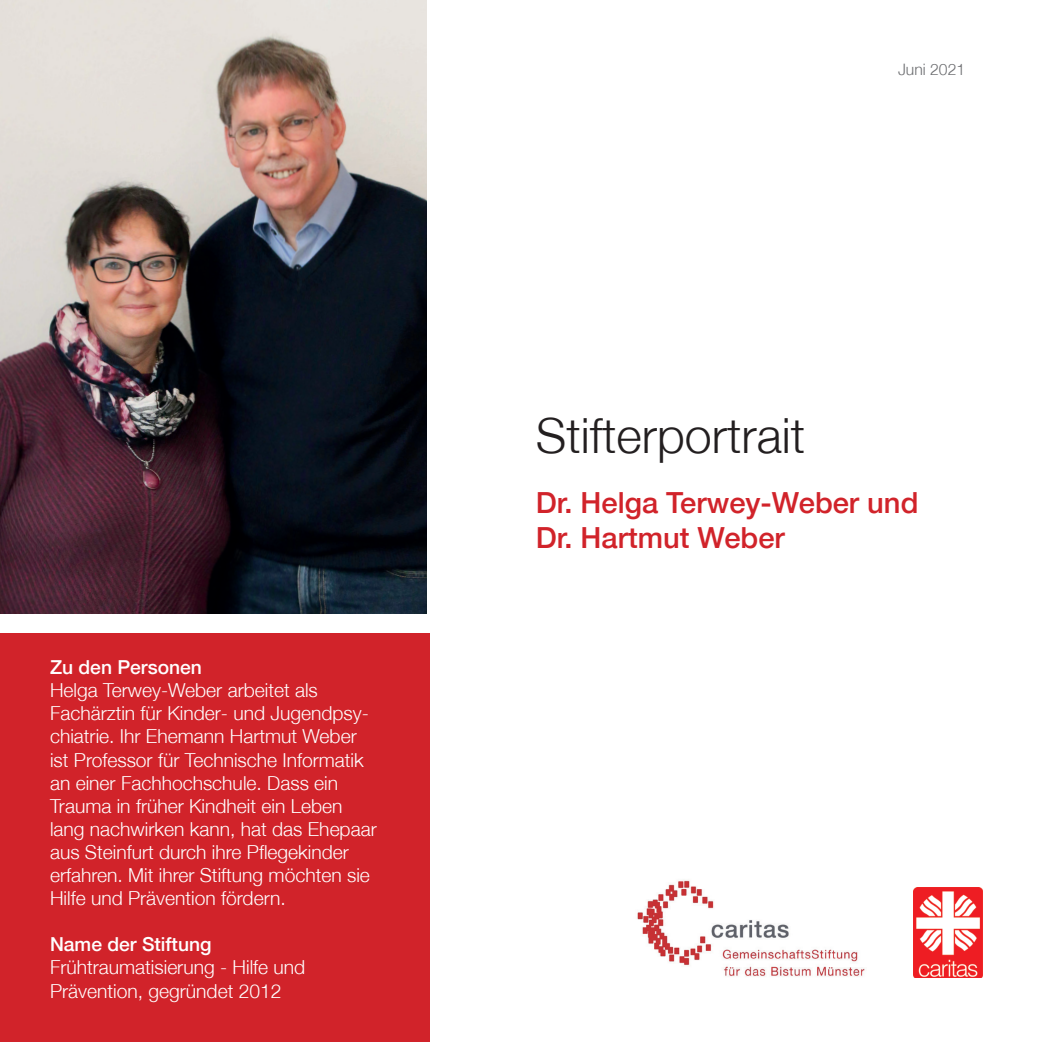
<style>
.page{position:relative;width:1042px;height:1042px;background:#fff}
.page>*{position:absolute;margin:0;border:0;box-sizing:border-box;transform-origin:0 0}
.t1{font:300 48.48px "Helvetica Neue";color:#231f20}
.t2{font:500 29.05px/34.8px "Helvetica Neue";color:#d1232a}
.t3{font:300 19.25px/23.1px "Helvetica Neue";color:#fff}
.t4{font:500 19.25px "Helvetica Neue";color:#fff}
.t5{font:300 15.75px "Helvetica Neue";color:#6c6d70}
</style>
<div class="page">
<div style="left:0;top:634px;width:429px;height:408px;background:#d1232a"></div>
<img style="left:0;top:0;width:427px;height:613px">
<img style="left:637px;top:880px;width:228px;height:97px">
<img style="left:913px;top:887px;width:69px;height:90px">
<p class="t4" style="left:50px;top:656px;width:153px">Zu den Personen</p>
<p class="t3" style="left:50px;top:678px;width:328px">Helga Terwey-Weber arbeitet als Fachärztin für Kinder- und Jugendpsy&shy;chiatrie. Ihr Ehemann Hartmut Weber ist Professor für Technische Informatik an einer Fachhochschule. Dass ein Trauma in früher Kindheit ein Leben lang nachwirken kann, hat das Ehepaar aus Steinfurt durch ihre Pflegekinder erfahren. Mit ihrer Stiftung möchten sie Hilfe und Prävention fördern.</p>
<p class="t4" style="left:50px;top:933px;width:163px">Name der Stiftung</p>
<p class="t3" style="left:50px;top:955px;width:257px">Frühtraumatisierung - Hilfe und<br>Prävention, gegründet 2012</p>
<p class="t5" style="left:898px;top:60px;width:69px">Juni 2021</p>
<h1 class="t1" style="left:536px;top:406px;width:271px">Stifterportrait</h1>
<h2 class="t2" style="left:536px;top:485px;width:384px">Dr. Helga Terwey-Weber und<br>Dr. Hartmut Weber</h2>
</div>
